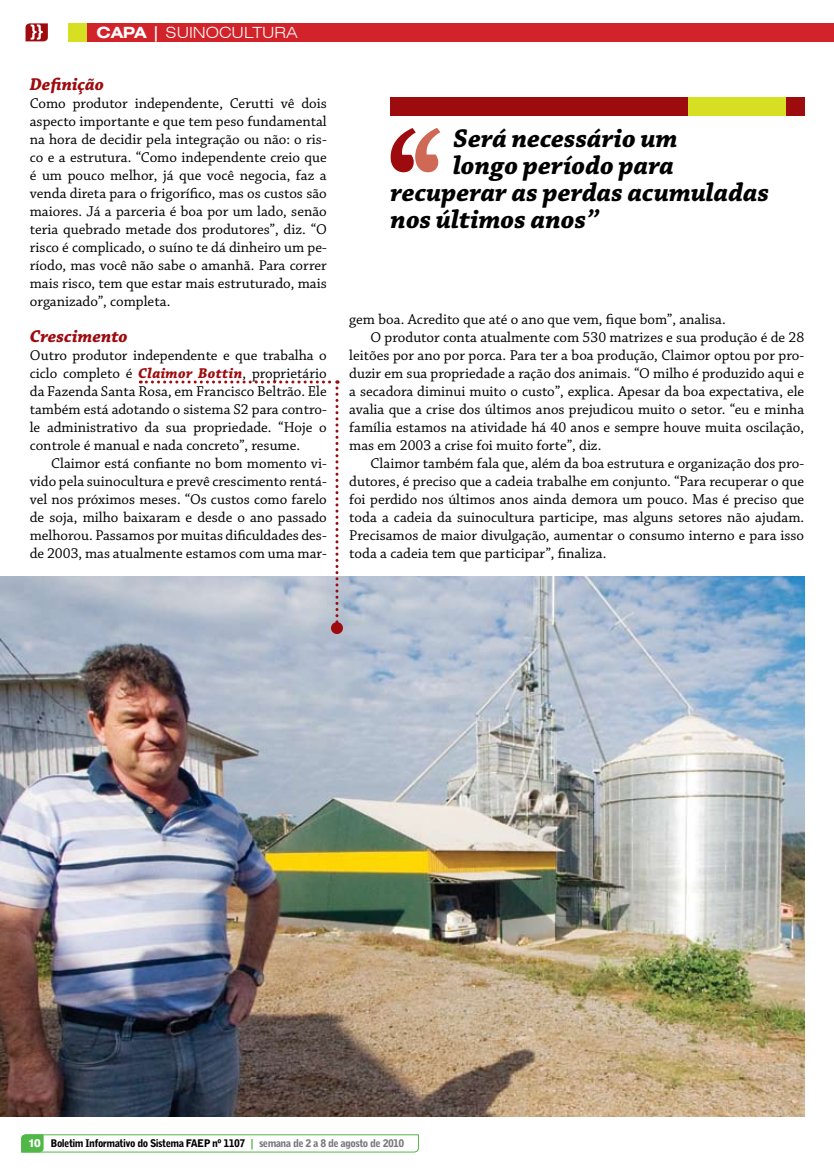
<style>
.page{position:relative;width:834px;height:1174px;background:#fff}
.page>*{position:absolute;margin:0;border:0;box-sizing:border-box;transform-origin:0 0}
.t1{font:italic 700 27px "Chaparral Pro";color:#000}
.t2{font:italic 700 18px "Chaparral Pro";color:#9e0b0f}
.t3{font:300 expanded 15.45px "Swiss 721 BT";color:#fff}
.t4{font:700 expanded 15.45px "Swiss 721 BT";color:#fff}
.t5{font:15px/18px "Chaparral Pro";color:#000;text-align:justify}
.t6{font:900 10.5px "Bell Gothic BT";letter-spacing:-.05em;color:#000}
.s1{font-weight:700}
.s2{font-weight:700;font-style:italic;color:#9e0b0f}
.s3{font-family:"Swiss 721 BT";font-weight:800;font-size:11.25px;color:#fff}
.s4{font-family:"Bell Centennial BT Bold Listing";font-weight:400;color:#51b848}
.s5{color:#77787b}
</style>
<div class="page">
<svg style="left:21px;top:1134px;width:398px;height:18px"></svg>
<div style="left:68px;top:23px;width:765px;height:18px;background:#d2232a"></div>
<div style="left:68px;top:23px;width:18px;height:18px;background:#d7df23"></div>
<svg style="left:26px;top:23px;width:22px;height:18px"></svg>
<img style="left:0;top:576px;width:804px;height:540px">
<div style="left:528px;top:98px;width:276px;height:18px;background:#d7df23"></div>
<div style="left:786px;top:98px;width:18px;height:18px;background:#9e0b0f"></div>
<div style="left:390px;top:98px;width:297px;height:18px;background:#9e0b0f"></div>
<svg style="left:390px;top:128px;width:50px;height:44px"></svg>
<div style="left:331px;top:622px;width:12px;height:12px;background:#9e0b0f;border-radius:50%"></div>
<svg style="left:140px;top:380px;width:198px;height:249px"></svg>
<p class="t4" style="left:97px;top:23px;width:28px">CAPA</p>
<p class="t3" style="left:152px;top:23px;width:147px"><span class="s1">|</span> SUINOCULTURA</p>
<p class="t2" style="left:30px;top:74px;width:76px">Definição</p>
<p class="t5" style="left:30px;top:95px;width:298px">Como produtor independente, Cerutti vê dois aspecto importante e que tem peso fundamental na hora de decidir pela integração ou não: o ris&shy;co e a estrutura. “Como independente creio que é um pouco melhor, já que você negocia, faz a venda direta para o frigorífico, mas os custos são maiores. Já a parceria é boa por um lado, senão teria quebrado metade dos produtores”, diz. “O risco é complicado, o suíno te dá dinheiro um pe&shy;ríodo, mas você não sabe o amanhã. Para correr mais risco, tem que estar mais estruturado, mais organizado”, completa.</p>
<p class="t2" style="left:30px;top:326px;width:99px">Crescimento</p>
<p class="t5" style="left:30px;top:347px;width:298px">Outro produtor independente e que trabalha o ciclo completo é <span class="s2">Claimor Bottin</span>, proprietário da Fazenda Santa Rosa, em Francisco Beltrão. Ele também está adotando o sistema S2 para contro&shy;le administrativo da sua propriedade. “Hoje o controle é manual e nada concreto”, resume.</p>
<p class="t5" style="left:30px;top:455px;width:298px;text-indent:21px">Claimor está confiante no bom momento vi&shy;vido pela suinocultura e prevê crescimento rentá&shy;vel nos próximos meses. “Os custos como farelo de soja, milho baixaram e desde o ano passado melhorou. Passamos por muitas dificuldades des&shy;de 2003, mas atualmente estamos com uma mar-</p>
<h1 class="t1" style="left:453px;top:123px;width:226px">Será necessário um</h1>
<h1 class="t1" style="left:453px;top:150px;width:222px">longo período para</h1>
<h1 class="t1" style="left:390px;top:177px;width:380px">recuperar as perdas acumuladas</h1>
<h1 class="t1" style="left:390px;top:204px;width:210px">nos últimos anos”</h1>
<p class="t5" style="left:349px;top:311px;width:378px">gem boa. Acredito que até o ano que vem, fique bom”, analisa.</p>
<p class="t5" style="left:370px;top:329px;width:435px">O produtor conta atualmente com 530 matrizes e sua produção é de 28</p>
<p class="t5" style="left:349px;top:347px;width:456px">leitões por ano por porca. Para ter a boa produção, Claimor optou por pro-</p>
<p class="t5" style="left:349px;top:365px;width:456px">duzir em sua propriedade a ração dos animais. “O milho é produzido aqui e</p>
<p class="t5" style="left:349px;top:383px;width:456px">a secadora diminui muito o custo”, explica. Apesar da boa expectativa, ele</p>
<p class="t5" style="left:349px;top:401px;width:456px">avalia que a crise dos últimos anos prejudicou muito o setor. “eu e minha</p>
<p class="t5" style="left:349px;top:419px;width:456px">família estamos na atividade há 40 anos e sempre houve muita oscilação,</p>
<p class="t5" style="left:349px;top:437px;width:254px">mas em 2003 a crise foi muito forte”, diz.</p>
<p class="t5" style="left:370px;top:455px;width:435px">Claimor também fala que, além da boa estrutura e organização dos pro-</p>
<p class="t5" style="left:349px;top:473px;width:456px">dutores, é preciso que a cadeia trabalhe em conjunto. “Para recuperar o que</p>
<p class="t5" style="left:349px;top:491px;width:456px">foi perdido nos últimos anos ainda demora um pouco. Mas é preciso que</p>
<p class="t5" style="left:349px;top:509px;width:456px">toda a cadeia da suinocultura participe, mas alguns setores não ajudam.</p>
<p class="t5" style="left:349px;top:527px;width:456px">Precisamos de maior divulgação, aumentar o consumo interno e para isso</p>
<p class="t5" style="left:349px;top:545px;width:259px">toda a cadeia tem que participar”, finaliza.</p>
<p class="t6" style="left:28px;top:1137px;width:378px"><span class="s3">10</span> Boletim Informativo do Sistema FAEP nº 1107 <span class="s4">|</span> <span class="s5">semana de 2 a 8 de agosto de 2010</span></p>
</div>
